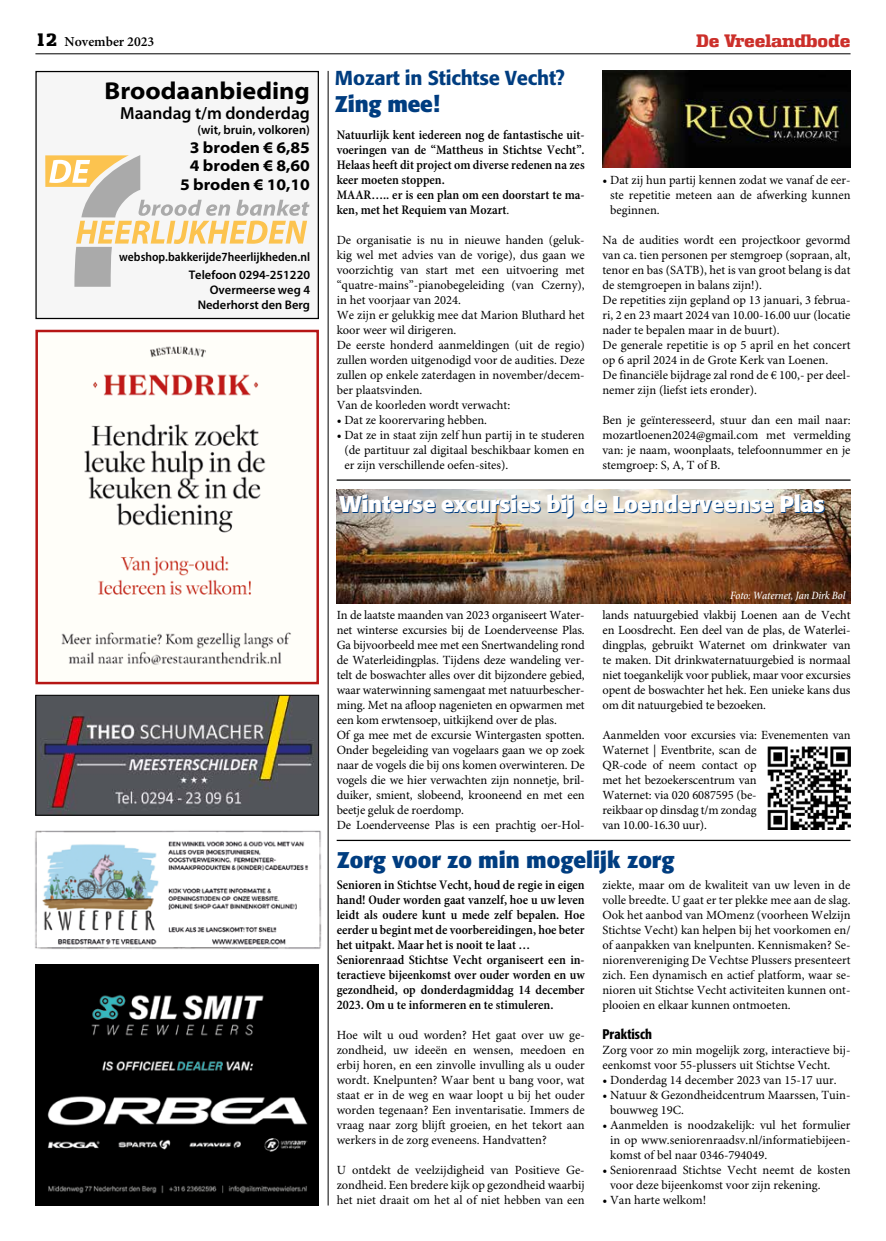
<style>
.page{position:relative;width:886px;height:1241px;background:#fff}
.page>*{position:absolute;margin:0;border:0;box-sizing:border-box;transform-origin:0 0}
.t1{font:700 semi-expanded 24.5px "Myriad Pro";color:#000}
.t2{font:700 22.5px "Formata";letter-spacing:-.01em;color:#003d80}
.t3{font:500 20px "Formata";letter-spacing:-.01em;color:#003d80}
.t4{font:600 17.5px "Myriad Pro";color:#000}
.t5{font:800 17.5px "Enschede";color:#cc302b}
.t6{font:700 semi-expanded 16.25px/18.8px "Myriad Pro";color:#000;text-align:center}
.t7{font:600 13.75px "Minion Pro";color:#000}
.t8{font:500 condensed 13.75px "Formata";color:#000}
.t9{font:600 condensed 13.12px/15px "Minion Pro";color:#000}
.t10{font:12.5px/15px "Minion Pro";color:#000;text-align:justify}
.t11{font:600 12.5px/15px "Myriad Pro";color:#000;text-align:right}
.t12{font:600 semi-condensed 12.5px "Myriad Pro";color:#000}
.t13{font:italic 500 condensed 11.25px "Minion Pro";letter-spacing:-.01em;color:#fff}
.s1{font-family:"Enschede";font-weight:800;font-size:17.5px}
.s2{font-weight:400;font-stretch:normal;font-size:12.5px}
</style>
<div class="page">
<hr style="left:35px;top:53px;width:815px;height:1px;background:#000">
<hr style="left:328px;top:71px;width:1px;height:1134px;background:#000">
<hr style="left:337px;top:479px;width:513px;height:1px;background:#000">
<div style="left:36px;top:71px;width:282px;height:247px;background:#f6f6f6"></div>
<svg style="left:45px;top:155px;width:265px;height:132px"></svg>
<div style="left:35px;top:71px;width:284px;height:248px;border:1px solid #000"></div>
<img style="left:37px;top:696px;width:280px;height:117px">
<div style="left:35px;top:694px;width:284px;height:121px;border:1px solid #000"></div>
<img style="left:61px;top:346px;width:230px;height:319px">
<div style="left:35px;top:330px;width:284px;height:354px;border:2px solid #b61615"></div>
<img style="left:35px;top:830px;width:287px;height:119px">
<img style="left:35px;top:964px;width:284px;height:241px">
<img style="left:602px;top:71px;width:248px;height:96px">
<hr style="left:337px;top:839px;width:513px;height:1px;background:#000">
<img style="left:337px;top:489px;width:513px;height:114px">
<img style="left:767px;top:746px;width:83px;height:83px">
<p class="t7" style="left:35px;top:33px;width:120px"><span class="s1">12</span> November 2023</p>
<h3 class="t5" style="left:696px;top:30px;width:156px">De Vreelandbode</h3>
<h1 class="t1" style="left:105px;top:77px;width:207px">Broodaanbieding</h1>
<h3 class="t4" style="left:120px;top:104px;width:191px">Maandag t/m donderdag</h3>
<p class="t11" style="left:197px;top:122px;width:114px">(wit, bruin, volkoren)</p>
<h3 class="t6" style="left:180px;top:138px;width:131px">3 broden € 6,85<br>4 broden € 8,60<br>5 broden € 10,10</h3>
<p class="t12" style="left:119px;top:250px;width:192px">webshop.bakkerijde7heerlijkheden.nl</p>
<p class="t11" style="left:189px;top:267px;width:123px">Telefoon 0294-251220<br>Overmeerse weg 4<br>Nederhorst den Berg</p>
<h3 class="t3" style="left:335px;top:65px;width:232px">Mozart in Stichtse Vecht?</h3>
<h2 class="t2" style="left:335px;top:90px;width:106px">Zing mee!</h2>
<p class="t9" style="left:337px;top:128px;width:250px">Natuurlijk kent iedereen nog de fantastische uit&shy;voeringen van de “Mattheus in Stichtse Vecht”.<br>Helaas heeft dit project om diverse redenen na zes keer moeten stoppen.<br>MAAR….. er is een plan om een doorstart te ma&shy;ken, met het Requiem van Mozart<span class="s2">.</span></p>
<p class="t10" style="left:337px;top:233px;width:250px;text-align:left">De organisatie is nu in nieuwe handen (geluk&shy;kig wel met advies van de vorige), dus gaan we voorzichtig van start met een uitvoering met “quatre-mains”-pianobegeleiding (van Czerny), in het voorjaar van 2024.<br>We zijn er gelukkig mee dat Marion Bluthard het koor weer wil dirigeren.<br>De eerste honderd aanmeldingen (uit de regio) zullen worden uitgenodigd voor de audities. Deze zullen op enkele zaterdagen in november/decem&shy;ber plaatsvinden.<br>Van de koorleden wordt verwacht:</p>
<p class="t10" style="left:337px;top:413px;width:152px">• Dat ze koorervaring hebben.</p>
<p class="t10" style="left:344px;top:428px;width:242px;text-indent:-8px">• Dat ze in staat zijn zelf hun partij in te studeren (de partituur zal digitaal beschikbaar komen en er zijn verschillende oefen-sites).</p>
<p class="t10" style="left:610px;top:173px;width:242px;text-indent:-8px">• Dat zij hun partij kennen zodat we vanaf de eer&shy;ste repetitie meteen aan de afwerking kunnen beginnen.</p>
<p class="t10" style="left:602px;top:233px;width:250px;text-align:left">Na de audities wordt een projectkoor gevormd van ca. tien personen per stemgroep (sopraan, alt, tenor en bas (SATB), het is van groot belang is dat de stemgroepen in balans zijn!).<br>De repetities zijn gepland op 13 januari, 3 februa&shy;ri, 2 en 23 maart 2024 van 10.00-16.00 uur (locatie nader te bepalen maar in de buurt).<br>De generale repetitie is op 5 april en het concert op 6 april 2024 in de Grote Kerk van Loenen.<br>De financiële bijdrage zal rond de € 100,- per deel&shy;nemer zijn (liefst iets eronder).</p>
<p class="t10" style="left:602px;top:413px;width:250px">Ben je geïnteresseerd, stuur dan een mail naar: mozartloenen2024@gmail.com met vermelding van: je naam, woonplaats, telefoonnummer en je stemgroep: S, A, T of B.</p>
<h2 class="t2" style="left:340px;top:490px;width:487px">Winterse excursies bij de Loenderveense Plas</h2>
<p class="t13" style="left:730px;top:589px;width:117px">Foto: Waternet, Jan Dirk Bol</p>
<p class="t10" style="left:337px;top:608px;width:250px;text-align:left">In de laatste maanden van 2023 organiseert Water&shy;net winterse excursies bij de Loenderveense Plas.<br>Ga bijvoorbeeld mee met een Snertwandeling rond de Waterleidingplas. Tijdens deze wandeling ver&shy;telt de boswachter alles over dit bijzondere gebied, waar waterwinning samengaat met natuurbescher&shy;ming. Met na afloop nagenieten en opwarmen met een kom erwtensoep, uitkijkend over de plas.<br>Of ga mee met de excursie Wintergasten spotten.<br>Onder begeleiding van vogelaars gaan we op zoek naar de vogels die bij ons komen overwinteren. De vogels die we hier verwachten zijn nonnetje, bril&shy;duiker, smient, slobeend, krooneend en met een beetje geluk de roerdomp.<br>De Loenderveense Plas is een prachtig oer-Hol-</p>
<p class="t10" style="left:602px;top:608px;width:250px">lands natuurgebied vlakbij Loenen aan de Vecht en Loosdrecht. Een deel van de plas, de Waterlei&shy;dingplas, gebruikt Waternet om drinkwater van te maken. Dit drinkwaternatuurgebied is normaal niet toegankelijk voor publiek, maar voor excursies opent de boswachter het hek. Een unieke kans dus om dit natuurgebied te bezoeken.</p>
<p class="t10" style="left:602px;top:728px;width:250px;text-align:left">Aanmelden voor excursies via: Evenementen van<br>Waternet | Eventbrite, scan de<br>QR-code of neem contact op<br>met het bezoekerscentrum van<br>Waternet: via 020 6087595 (be-<br>reikbaar op dinsdag t/m zondag<br>van 10.00-16.30 uur).</p>
<h2 class="t2" style="left:337px;top:846px;width:339px">Zorg voor zo min mogelijk zorg</h2>
<p class="t9" style="left:337px;top:878px;width:250px">Senioren in Stichtse Vecht, houd de regie in eigen hand! Ouder worden gaat vanzelf, hoe u uw leven leidt als oudere kunt u mede zelf bepalen. Hoe eerder u begint met de voorbereidingen, hoe beter het uitpakt. Maar het is nooit te laat … Seniorenraad Stichtse Vecht organiseert een in&shy;teractieve bijeenkomst over ouder worden en uw gezondheid, op donderdagmiddag 14 december 2023. Om u te informeren en te stimuleren.</p>
<p class="t10" style="left:337px;top:1028px;width:250px">Hoe wilt u oud worden? Het gaat over uw ge&shy;zondheid, uw ideeën en wensen, meedoen en erbij horen, en een zinvolle invulling als u ouder wordt. Knelpunten? Waar bent u bang voor, wat staat er in de weg en waar loopt u bij het ouder worden tegenaan? Een inventarisatie. Immers de vraag naar zorg blijft groeien, en het tekort aan werkers in de zorg eveneens. Handvatten?</p>
<p class="t10" style="left:337px;top:1163px;width:250px">U ontdekt de veelzijdigheid van Positieve Ge&shy;zondheid. Een bredere kijk op gezondheid waarbij het niet draait om het al of niet hebben van een</p>
<p class="t10" style="left:602px;top:878px;width:250px">ziekte, maar om de kwaliteit van uw leven in de volle breedte. U gaat er ter plekke mee aan de slag.<br>Ook het aanbod van MOmenz (voorheen Welzijn Stichtse Vecht) kan helpen bij het voorkomen en/ of aanpakken van knelpunten. Kennismaken? Se&shy;niorenvereniging De Vechtse Plussers presenteert zich. Een dynamisch en actief platform, waar se&shy;nioren uit Stichtse Vecht activiteiten kunnen ont&shy;plooien en elkaar kunnen ontmoeten.</p>
<p class="t8" style="left:602px;top:1025px;width:51px">Praktisch</p>
<p class="t10" style="left:602px;top:1043px;width:250px">Zorg voor zo min mogelijk zorg, interactieve bij&shy;eenkomst voor 55-plussers uit Stichtse Vecht.</p>
<p class="t10" style="left:602px;top:1073px;width:236px">• Donderdag 14 december 2023 van 15-17 uur.</p>
<p class="t10" style="left:610px;top:1088px;width:242px;text-indent:-8px">• Natuur &amp; Gezondheidcentrum Maarssen, Tuin&shy;bouwweg 19C.</p>
<p class="t10" style="left:610px;top:1118px;width:242px;text-indent:-8px">• Aanmelden is noodzakelijk: vul het formulier in op www.seniorenraadsv.nl/informatiebijeen&shy;komst of bel naar 0346-794049.</p>
<p class="t10" style="left:610px;top:1163px;width:242px;text-indent:-8px">• Seniorenraad Stichtse Vecht neemt de kosten voor deze bijeenkomst voor zijn rekening.</p>
<p class="t10" style="left:602px;top:1193px;width:105px">• Van harte welkom!</p>
</div>
